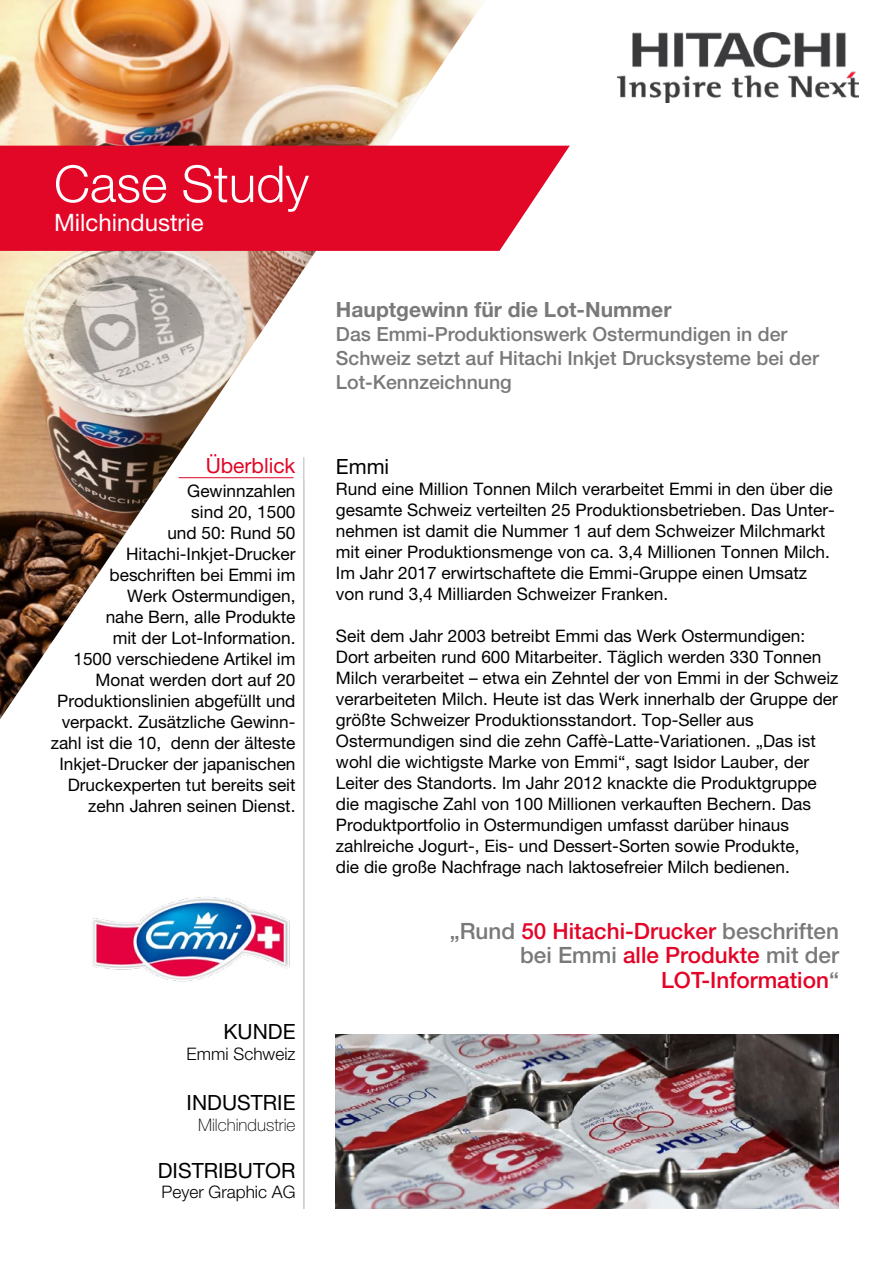
<style>
.page{position:relative;width:893px;height:1263px;background:#fff}
.page>*{position:absolute;margin:0;border:0;box-sizing:border-box;transform-origin:0 0}
.t1{font:300 51px "Helvetica Neue LT Pro";color:#fff}
.t2{font:24px "Helvetica Neue LT Pro";color:#fff}
.t3{font:500 22.5px/24px "Helvetica Neue LT Pro";color:#e40428;text-align:right}
.t4{font:21px "Helvetica Neue LT Pro";color:#000}
.t5{font:700 21px "Helvetica Neue LT Pro";color:#797979}
.t6{font:21px "Helvetica Neue LT Pro";color:#e20627}
.t7{font:500 19.5px/24px "Helvetica Neue LT Pro";color:#797979}
.t8{font:17.25px/21px "Helvetica Neue LT Pro";color:#000}
.t9{font:300 17.25px "Helvetica Neue LT Pro";color:#000}
.t10{font:100 17.25px "Helvetica Neue LT Pro";color:#000}
.s1{color:#797979}
</style>
<div class="page">
<img style="left:617px;top:33px;width:242px;height:69px">
<img style="left:0;top:0;width:485px;height:719px">
<svg style="left:0;top:146px;width:570px;height:105px;background:#e31634"></svg>
<hr style="left:303px;top:457px;width:1px;height:752px;background:#cecece">
<img style="left:92px;top:897px;width:198px;height:85px">
<img style="left:336px;top:1034px;width:503px;height:175px">
<h1 class="t1" style="left:54px;top:153px;width:257px">Case Study</h1>
<h2 class="t2" style="left:54px;top:208px;width:151px">Milchindustrie</h2>
<p class="t6" style="left:206px;top:453px;width:91px">Überblick</p>
<p class="t8" style="left:51px;top:480px;width:246px;text-align:right">Gewinnzahlen<br>sind 20, 1500<br>und 50: Rund 50<br>Hitachi-Inkjet-Drucker beschriften bei Emmi im<br>Werk Ostermundigen,<br>nahe Bern, alle Produkte<br>mit der Lot-Information.<br>1500 verschiedene Artikel im<br>Monat werden dort auf 20<br>Produktionslinien abgefüllt und verpackt. Zusätzliche Gewinn&shy;zahl ist die 10, denn der älteste<br>Inkjet-Drucker der japanischen<br>Druckexperten tut bereits seit zehn Jahren seinen Dienst.</p>
<p class="t4" style="left:224px;top:1019px;width:73px">KUNDE</p>
<p class="t9" style="left:187px;top:1043px;width:110px">Emmi Schweiz</p>
<p class="t4" style="left:187px;top:1090px;width:110px">INDUSTRIE</p>
<p class="t10" style="left:198px;top:1115px;width:99px">Milchindustrie</p>
<p class="t4" style="left:158px;top:1158px;width:139px">DISTRIBUTOR</p>
<p class="t9" style="left:162px;top:1182px;width:135px">Peyer Graphic AG</p>
<p class="t5" style="left:336px;top:296px;width:337px">Hauptgewinn für die Lot-Nummer</p>
<p class="t7" style="left:336px;top:322px;width:484px">Das Emmi-Produktionswerk Ostermundigen in der<br>Schweiz setzt auf Hitachi Inkjet Drucksysteme bei der<br>Lot-Kennzeichnung</p>
<p class="t4" style="left:336px;top:454px;width:55px">Emmi</p>
<p class="t8" style="left:336px;top:478px;width:501px">Rund eine Million Tonnen Milch verarbeitet Emmi in den über die gesamte Schweiz verteilten 25 Produktionsbetrieben. Das Unter&shy;nehmen ist damit die Nummer 1 auf dem Schweizer Milchmarkt mit einer Produktionsmenge von ca. 3,4 Millionen Tonnen Milch.<br>Im Jahr 2017 erwirtschaftete die Emmi-Gruppe einen Umsatz von rund 3,4 Milliarden Schweizer Franken.</p>
<p class="t8" style="left:336px;top:625px;width:504px">Seit dem Jahr 2003 betreibt Emmi das Werk Ostermundigen:<br>Dort arbeiten rund 600 Mitarbeiter. Täglich werden 330 Tonnen Milch verarbeitet – etwa ein Zehntel der von Emmi in der Schweiz verarbeiteten Milch. Heute ist das Werk innerhalb der Gruppe der größte Schweizer Produktionsstandort. Top-Seller aus Ostermundigen sind die zehn Caffè-Latte-Variationen. „Das ist wohl die wichtigste Marke von Emmi“, sagt Isidor Lauber, der Leiter des Standorts. Im Jahr 2012 knackte die Produktgruppe die magische Zahl von 100 Millionen verkauften Bechern. Das Produktportfolio in Ostermundigen umfasst darüber hinaus zahlreiche Jogurt-, Eis- und Dessert-Sorten sowie Produkte,<br>die die große Nachfrage nach laktosefreier Milch bedienen.</p>
<h3 class="t3" style="left:450px;top:919px;width:391px"><span class="s1">„Rund</span> 50 Hitachi-Drucker <span class="s1">beschriften bei Emmi</span> alle Produkte <span class="s1">mit der<br></span>LOT-Information<span class="s1">“</span></h3>
</div>
